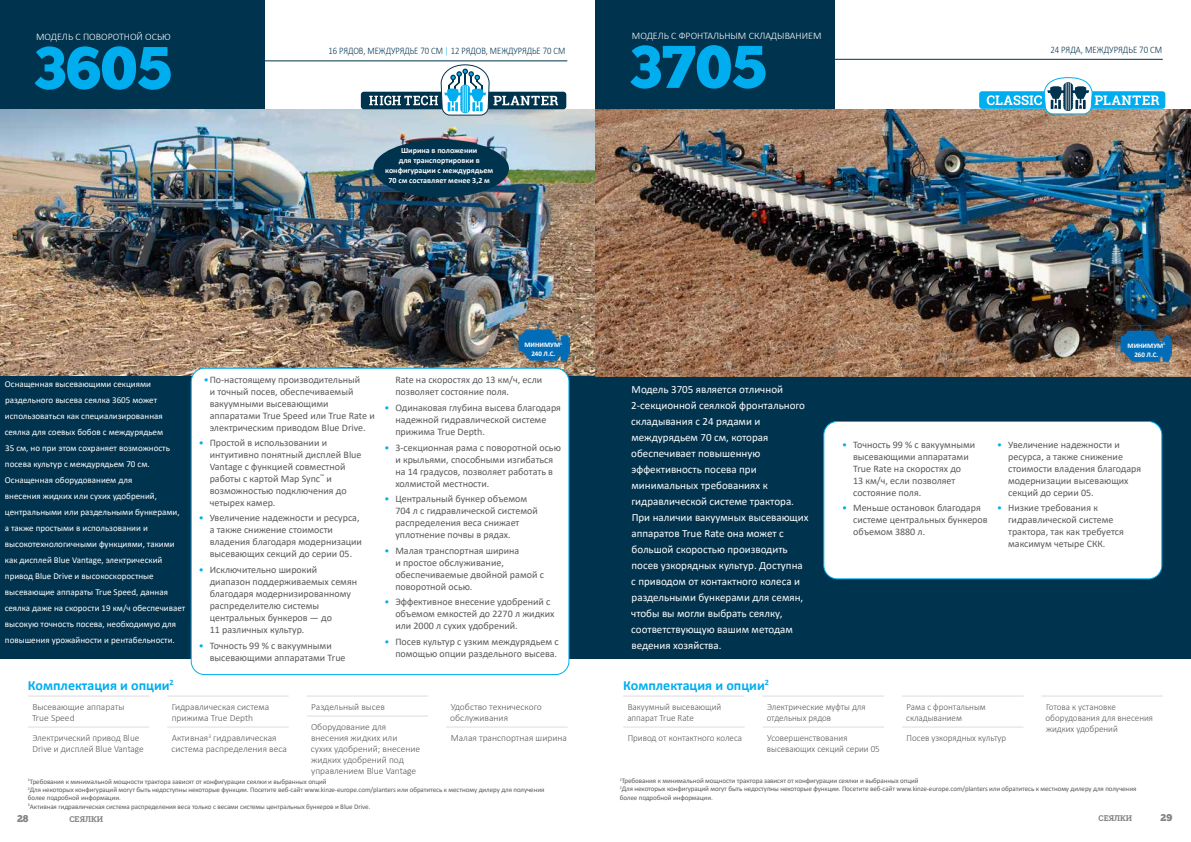
<style>
.page{position:relative;width:1191px;height:842px;background:#fff}
.page>*{position:absolute;margin:0;border:0;box-sizing:border-box;transform-origin:0 0}
.t1{font:60px "Chunk Five Ex";color:#00aeef}
.t2{font:700 14px "Calibri";color:#00aeef}
.t3{font:11px/16px "Calibri";color:#fff}
.t4{font:10px/12px "Calibri";color:#58595b}
.t5{font:300 10px "Calibri";color:#fff}
.t6{font:300 10px "Calibri";color:#00334e;scale:.86 1}
.t7{font:300 10px "Calibri";color:#00334e;scale:.88 1}
.t8{font:10px "Chunk Five Ex";color:#808285}
.t9{font:300 9.5px/11px "Calibri";color:#58595b}
.t10{font:300 9.5px/11px "Calibri";color:#58595b;scale:.95 1}
.t11{font:9px/16px "Calibri";color:#fff}
.t12{font:700 8px/10px "Calibri";color:#fff;text-align:center}
.t13{font:700 8px "Roboto Slab";color:#808285}
.t14{font:7px/8.4px "Calibri";letter-spacing:-.01em;color:#58595b}
.t15{font:700 7px/9px "Calibri";color:#fff;text-align:center}
.s1{color:#00aeef}
</style>
<div class="page">
<div style="left:557px;top:377px;width:634px;height:282px;background:#00334e"></div>
<hr style="left:33px;top:60px;width:534px;height:1px;background:#00334e">
<div style="left:0;top:0;width:264px;height:128px;background:#00334e"></div>
<img style="left:0;top:109px;width:595px;height:268px">
<hr style="left:28px;top:696px;width:121px;height:1px;background:#dcddde">
<hr style="left:28px;top:727px;width:121px;height:1px;background:#dcddde">
<hr style="left:167px;top:696px;width:122px;height:1px;background:#dcddde">
<hr style="left:167px;top:727px;width:122px;height:1px;background:#dcddde">
<hr style="left:307px;top:696px;width:121px;height:1px;background:#dcddde">
<hr style="left:307px;top:716px;width:121px;height:1px;background:#dcddde">
<hr style="left:446px;top:727px;width:121px;height:1px;background:#dcddde">
<div style="left:0;top:377px;width:620px;height:282px;background:#00334e"></div>
<div style="left:191px;top:368px;width:378px;height:307px;background:#fff;border-radius:14px"></div>
<div style="left:191px;top:368px;width:378px;height:307px;border:1px solid #00aeef;border-radius:14px"></div>
<img style="left:513px;top:314px;width:56px;height:56px">
<div style="left:373px;top:140px;width:136px;height:57px;background:#00334e;border-radius:50%"></div>
<hr style="left:628px;top:59px;width:534px;height:1px;background:#00334e">
<div style="left:595px;top:0;width:239px;height:127px;background:#00334e"></div>
<hr style="left:623px;top:696px;width:121px;height:1px;background:#dcddde">
<hr style="left:623px;top:727px;width:121px;height:1px;background:#dcddde">
<hr style="left:762px;top:696px;width:122px;height:1px;background:#dcddde">
<hr style="left:762px;top:727px;width:122px;height:1px;background:#dcddde">
<hr style="left:902px;top:696px;width:121px;height:1px;background:#dcddde">
<hr style="left:902px;top:727px;width:121px;height:1px;background:#dcddde">
<hr style="left:1041px;top:696px;width:121px;height:1px;background:#dcddde">
<div style="left:824px;top:421px;width:337px;height:158px;background:#fff;border-radius:14px"></div>
<div style="left:823px;top:421px;width:339px;height:158px;border:1px solid #00aeef;border-radius:14px"></div>
<div style="left:361px;top:92px;width:205px;height:17px;background:#00334e;border-radius:3px"></div>
<svg style="left:369px;top:64px;width:189px;height:51px"></svg>
<img style="left:595px;top:109px;width:596px;height:268px">
<img style="left:1115px;top:319px;width:56px;height:51px">
<div style="left:979px;top:91px;width:186px;height:18px;background:#00aeef;border-radius:3px"></div>
<svg style="left:986px;top:77px;width:173px;height:37px"></svg>
<p class="t5" style="left:36px;top:30px;width:136px">МОДЕЛЬ С ПОВОРОТНОЙ ОСЬЮ</p>
<h1 class="t1" style="left:34px;top:23px;width:139px">3605</h1>
<p class="t6" style="left:328px;top:44px;width:277px">16 РЯДОВ, МЕЖДУРЯДЬЕ 70 СМ <span class="s1">|</span> 12 РЯДОВ, МЕЖДУРЯДЬЕ 70 СМ</p>
<p class="t12" style="left:385px;top:145px;width:109px">Ширина в положении<br>для транспортировки в конфигурации с междурядьем<br>70 см составляет менее 3,2 м</p>
<p class="t5" style="left:632px;top:29px;width:191px">МОДЕЛЬ С ФРОНТАЛЬНЫМ СКЛАДЫВАНИЕМ</p>
<h1 class="t1" style="left:629px;top:22px;width:138px">3705</h1>
<p class="t7" style="left:1050px;top:43px;width:129px">24 РЯДА, МЕЖДУРЯДЬЕ 70 СМ</p>
<p class="t11" style="left:5px;top:376px;width:182px">Оснащенная высевающими секциями раздельного высева сеялка 3605 может использоваться как специализированная сеялка для соевых бобов с междурядьем<br>35 см, но при этом сохраняет возможность посева культур с междурядьем 70 см.<br>Оснащенная оборудованием для<br>внесения жидких или сухих удобрений, центральными или раздельными бункерами, а также простыми в использовании и высокотехнологичными функциями, такими как дисплей Blue Vantage, электрический привод Blue Drive и высокоскоростные высевающие аппараты True Speed, данная сеялка даже на скорости 19 км/ч обеспечивает высокую точность посева, необходимую для повышения урожайности и рентабельности.</p>
<p class="t4" style="left:210px;top:374px;width:167px;text-indent:-6px"><span class="s1">•</span>По-настоящему производительный<br>и точный посев, обеспечиваемый вакуумными высевающими аппаратами True Speed или True Rate и электрическим приводом Blue Drive.</p>
<p class="t4" style="left:210px;top:436px;width:153px;text-indent:-11px"><span class="s1">•</span> Простой в использовании и интуитивно понятный дисплей Blue<br>Vantage с функцией совместной работы с картой Map Sync<sup>™</sup> и возможностью подключения до четырех камер.</p>
<p class="t4" style="left:210px;top:512px;width:154px;text-indent:-11px"><span class="s1">•</span> Увеличение надежности и ресурса, а также снижение стоимости владения благодаря модернизации высевающих секций до серии 05.</p>
<p class="t4" style="left:210px;top:563px;width:149px;text-indent:-11px"><span class="s1">•</span> Исключительно широкий диапазон поддерживаемых семян благодаря модернизированному распределителю системы центральных бункеров — до<br>11 различных культур.</p>
<p class="t4" style="left:210px;top:639px;width:137px;text-indent:-11px"><span class="s1">•</span> Точность 99 % с вакуумными высевающими аппаратами True</p>
<p class="t15" style="left:524px;top:340px;width:39px">МИНИМУМ<sup>1<br></sup>240 Л.С.</p>
<p class="t4" style="left:395px;top:374px;width:148px">Rate на скоростях до 13 км/ч, если позволяет состояние поля.</p>
<p class="t4" style="left:395px;top:401px;width:167px;text-indent:-11px"><span class="s1">•</span> Одинаковая глубина высева благодаря надежной гидравлической системе прижима True Depth.</p>
<p class="t4" style="left:395px;top:441px;width:167px;text-indent:-11px"><span class="s1">•</span> 3-секционная рама с поворотной осью и крыльями, способными изгибаться на 14 градусов, позволяет работать в холмистой местности.</p>
<p class="t4" style="left:395px;top:493px;width:144px;text-indent:-11px"><span class="s1">•</span> Центральный бункер объемом<br>704 л с гидравлической системой распределения веса снижает уплотнение почвы в рядах.</p>
<p class="t4" style="left:395px;top:544px;width:150px;text-indent:-11px"><span class="s1">•</span> Малая транспортная ширина<br>и простое обслуживание, обеспечиваемые двойной рамой с поворотной осью.</p>
<p class="t4" style="left:395px;top:596px;width:161px;text-indent:-11px"><span class="s1">•</span> Эффективное внесение удобрений с объемом емкостей до 2270 л жидких или 2000 л сухих удобрений.</p>
<p class="t4" style="left:384px;top:635px;width:175px;text-align:right"><span class="s1">•</span> Посев культур с узким междурядьем с помощью опции раздельного высева.</p>
<h2 class="t2" style="left:28px;top:675px;width:147px">Комплектация и опции<sup>2</sup></h2>
<p class="t9" style="left:32px;top:701px;width:94px">Высевающие аппараты<br>True Speed</p>
<p class="t9" style="left:32px;top:732px;width:113px">Электрический привод Blue<br>Drive и дисплей Blue Vantage</p>
<p class="t9" style="left:172px;top:701px;width:99px">Гидравлическая система прижима True Depth</p>
<p class="t9" style="left:171px;top:732px;width:117px">Активная<sup>3</sup> гидравлическая система распределения веса</p>
<p class="t9" style="left:311px;top:697px;width:77px;line-height:20px">Раздельный высев<br>Оборудование для</p>
<p class="t9" style="left:311px;top:732px;width:111px">внесения жидких или сухих удобрений; внесение жидких удобрений под управлением Blue Vantage</p>
<p class="t9" style="left:450px;top:701px;width:93px">Удобство технического обслуживания</p>
<p class="t9" style="left:451px;top:732px;width:118px">Малая транспортная ширина</p>
<p class="t3" style="left:631px;top:381px;width:179px">Модель 3705 является отличной<br>2-секционной сеялкой фронтального складывания с 24 рядами и междурядьем 70 см, которая обеспечивает повышенную эффективность посева при минимальных требованиях к гидравлической системе трактора.<br>При наличии вакуумных высевающих аппаратов True Rate она может с большой скоростью производить посев узкорядных культур. Доступна с приводом от контактного колеса и раздельными бункерами для семян, чтобы вы могли выбрать сеялку, соответствующую вашим методам ведения хозяйства.</p>
<p class="t15" style="left:1127px;top:341px;width:39px">МИНИМУМ<sup>1<br></sup>260 Л.С.</p>
<p class="t4" style="left:853px;top:438px;width:124px;text-indent:-11px"><span class="s1">•</span> Точность 99 % с вакуумными высевающими аппаратами<br>True Rate на скоростях до<br>13 км/ч, если позволяет состояние поля.</p>
<p class="t4" style="left:853px;top:501px;width:136px;text-indent:-11px"><span class="s1">•</span> Меньше остановок благодаря системе центральных бункеров объемом 3880 л.</p>
<p class="t4" style="left:1008px;top:438px;width:135px;text-indent:-11px"><span class="s1">•</span> Увеличение надежности и ресурса, а также снижение стоимости владения благодаря модернизации высевающих секций до серии 05.</p>
<p class="t4" style="left:1008px;top:501px;width:117px;text-indent:-11px"><span class="s1">•</span> Низкие требования к гидравлической системе трактора, так как требуется максимум четыре СКК.</p>
<h2 class="t2" style="left:623px;top:675px;width:147px">Комплектация и опции<sup>2</sup></h2>
<p class="t10" style="left:627px;top:701px;width:100px">Вакуумный высевающий аппарат True Rate</p>
<p class="t10" style="left:627px;top:732px;width:122px">Привод от контактного колеса</p>
<p class="t10" style="left:766px;top:701px;width:106px">Электрические муфты для отдельных рядов</p>
<p class="t10" style="left:767px;top:732px;width:120px">Усовершенствования высевающих секций серии 05</p>
<p class="t10" style="left:906px;top:701px;width:85px">Рама с фронтальным складыванием</p>
<p class="t10" style="left:906px;top:732px;width:106px">Посев узкорядных культур</p>
<p class="t10" style="left:1045px;top:701px;width:115px">Готова к установке оборудования для внесения жидких удобрений</p>
<p class="t14" style="left:28px;top:777px;width:518px"><sup>1</sup>Требования к минимальной мощности трактора зависят от конфигурации сеялки и выбранных опций<br><sup>2</sup>Для некоторых конфигураций могут быть недоступны некоторые функции. Посетите веб-сайт www.kinze-europe.com/planters или обратитесь к местному дилеру для получения более подробной информации.<br><sup>3</sup>Активная гидравлическая система распределения веса только с весами системы центральных бункеров и Blue Drive.</p>
<p class="t14" style="left:620px;top:776px;width:518px"><sup>1</sup>Требования к минимальной мощности трактора зависят от конфигурации сеялки и выбранных опций<br><sup>2</sup>Для некоторых конфигураций могут быть недоступны некоторые функции. Посетите веб-сайт www.kinze-europe.com/planters или обратитесь к местному дилеру для получения более подробной информации.</p>
<p class="t8" style="left:17px;top:811px;width:13px">28</p>
<p class="t13" style="left:69px;top:813px;width:35px">СЕЯЛКИ</p>
<p class="t13" style="left:1098px;top:813px;width:35px">СЕЯЛКИ</p>
<p class="t8" style="left:1160px;top:810px;width:13px">29</p>
</div>
